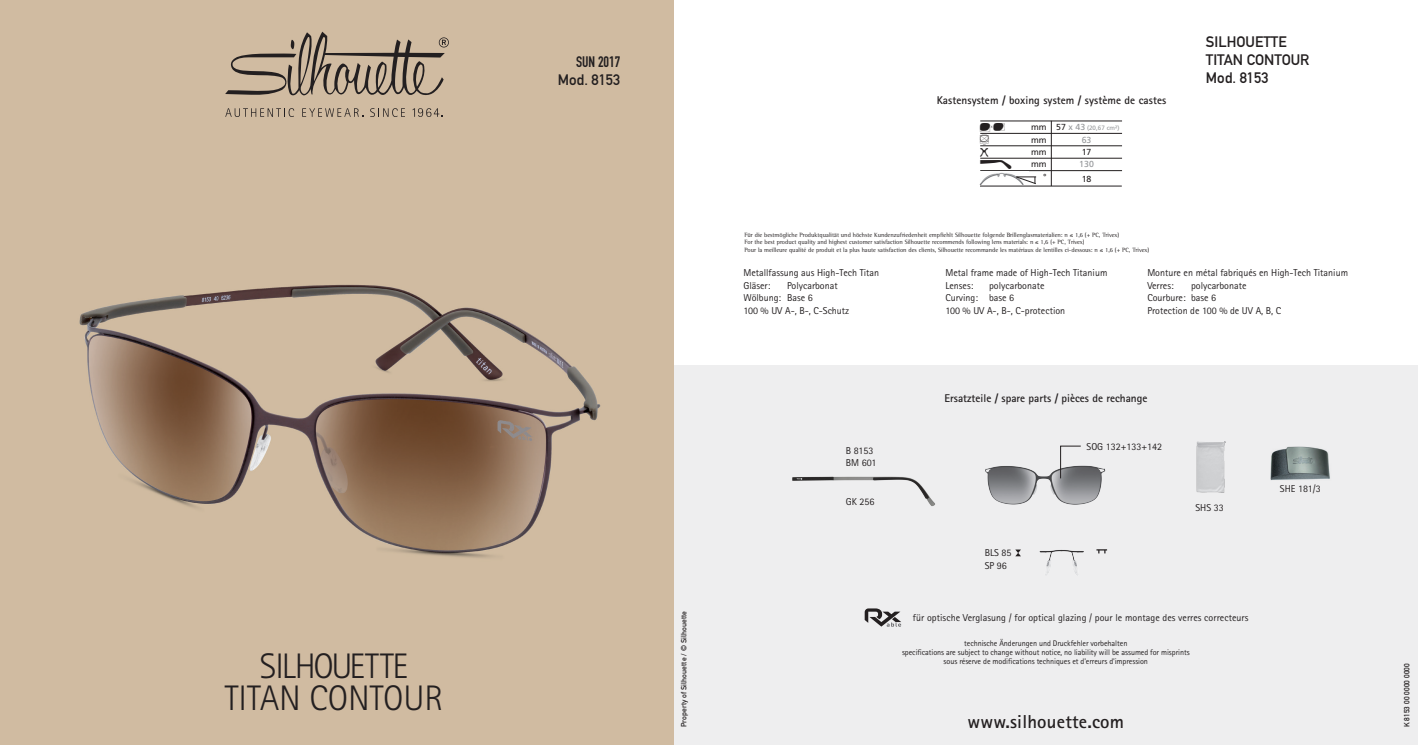
<style>
.page{position:relative;width:1418px;height:745px;background:#fff}
.page>*{position:absolute;margin:0;border:0;box-sizing:border-box;transform-origin:0 0}
.t1{font:300 35.5px/31.2px "Rotis Sans Serif";letter-spacing:-.005em;color:#231f20;text-align:center}
.t2{font:700 18.75px "Rotis Sans Serif";letter-spacing:.01em;color:#231f20}
.t3{font:15px/18px "DIN Mittelschrift";color:#231f20}
.t4{font:15px "DIN Engschrift";color:#231f20}
.t5{font:13.75px "Silhouette Font";color:#231f20}
.t6{font:700 11.25px "Rotis Sans Serif";letter-spacing:.005em;color:#231f20}
.t7{font:11.25px/12.4px "Silhouette Font";color:#231f20}
.t8{font:10px/12.5px "Rotis Sans Serif";color:#231f20}
.t9{font:8.75px "Frutiger";letter-spacing:.005em;color:#231f20}
.t10{font:8.75px "Frutiger";color:#939598}
.t11{font:8.12px/8.8px "Rotis Sans Serif";letter-spacing:-.01em;color:#231f20;text-align:center}
.t12{font:7.5px "DIN Mittelschrift";letter-spacing:.01em;color:#231f20}
.t13{font:6.25px/7.5px "Rotis Semi Serif";color:#231f20}
.t14{font:6.25px "Frutiger";letter-spacing:.005em;color:#939598}
.s1{font-size:8.75px;color:#231f20}
.s2{font-size:8.75px}
</style>
<div class="page">
<div style="left:660px;top:365px;width:757px;height:379px;background:#eeeeef"></div>
<img style="left:0;top:0;width:673px;height:744px">
<svg style="left:225px;top:108px;width:69px;height:9px"></svg>
<svg style="left:302px;top:108px;width:61px;height:9px"></svg>
<svg style="left:370px;top:108px;width:35px;height:9px"></svg>
<svg style="left:412px;top:108px;width:31px;height:9px"></svg>
<svg style="left:225px;top:32px;width:224px;height:64px;background:#ab9a85"></svg>
<img style="left:792px;top:476px;width:143px;height:30px">
<svg style="left:1015px;top:549px;width:6px;height:7px"></svg>
<img style="left:1270px;top:446px;width:60px;height:34px">
<img style="left:1196px;top:441px;width:30px;height:52px">
<img style="left:1039px;top:550px;width:45px;height:25px">
<svg style="left:1096px;top:549px;width:11px;height:4px"></svg>
<hr style="left:980px;top:121px;width:142px;height:1px;background:#231f20">
<hr style="left:980px;top:133px;width:142px;height:1px;background:#231f20">
<hr style="left:980px;top:145px;width:142px;height:1px;background:#231f20">
<hr style="left:980px;top:158px;width:142px;height:1px;background:#231f20">
<hr style="left:980px;top:170px;width:142px;height:1px;background:#231f20">
<hr style="left:1051px;top:121px;width:1px;height:65px;background:#231f20">
<hr style="left:980px;top:186px;width:141px;height:1px;background:#231f20">
<img style="left:980px;top:172px;width:36px;height:12px">
<svg style="left:1016px;top:176px;width:20px;height:8px"></svg>
<svg style="left:864px;top:608px;width:37px;height:18px"></svg>
<img style="left:985px;top:465px;width:121px;height:40px">
<svg style="left:1059px;top:445px;width:22px;height:33px"></svg>
<h1 class="t1" style="left:225px;top:650px;width:220px">SILHOUETTE<br>TITAN CONTOUR</h1>
<h3 class="t4" style="left:576px;top:53px;width:46px">SUN 2017</h3>
<h3 class="t3" style="left:557px;top:71px;width:64px">Mod. 8153</h3>
<p class="t12" style="left:679px;top:726px;width:118px;rotate:-90deg">Property of Silhouette / © Silhouette</p>
<p class="t6" style="left:936px;top:93px;width:231px">Kastensystem / boxing system / système de castes</p>
<p class="t7" style="left:980px;top:121px;width:27px">z</p>
<p class="t14" style="left:1031px;top:124px;width:90px"><span class="s1">mm 57</span> <span class="s2">x 43</span> (20,67 cm²)</p>
<h3 class="t5" style="left:980px;top:132px;width:11px">t</h3>
<p class="t9" style="left:1031px;top:134px;width:17px">mm</p>
<p class="t10" style="left:1081px;top:134px;width:11px">63</p>
<p class="t7" style="left:980px;top:146px;width:33px">h b</p>
<p class="t9" style="left:1031px;top:147px;width:17px">mm</p>
<p class="t9" style="left:1081px;top:147px;width:11px">17</p>
<p class="t9" style="left:1031px;top:159px;width:17px">mm</p>
<p class="t10" style="left:1079px;top:159px;width:16px">130</p>
<p class="t9" style="left:1043px;top:171px;width:5px">°</p>
<p class="t9" style="left:1081px;top:173px;width:11px">18</p>
<p class="t13" style="left:744px;top:230px;width:406px">Für die bestmögliche Produktqualität und höchste Kundenzufriedenheit empfiehlt Silhouette folgende Brillenglasmaterialien: n ≤ 1,6 (+ PC, Trivex)<br>For the best product quality and highest customer satisfaction Silhouette recommends following lens materials: n ≤ 1,6 (+ PC, Trivex)<br>Pour la meilleure qualité de produit et la plus haute satisfaction des clients, Silhouette recommande les matériaux de lentilles ci-dessous: n ≤ 1,6 (+ PC, Trivex)</p>
<h3 class="t3" style="left:1205px;top:33px;width:105px">SILHOUETTE<br>TITAN CONTOUR<br>Mod. 8153</h3>
<p class="t8" style="left:743px;top:266px;width:137px">Metallfassung aus High-Tech Titan<br>Gläser:</p>
<p class="t8" style="left:743px;top:279px;width:107px;text-indent:44px">Polycarbonat<br>Wölbung: Base 6<br>100 % UV A-, B-, C-Schutz</p>
<p class="t8" style="left:945px;top:266px;width:163px">Metal frame made of High-Tech Titanium<br>Lenses:</p>
<p class="t8" style="left:945px;top:279px;width:121px;text-indent:44px">polycarbonate<br>Curving: base 6<br>100 % UV A-, B-, C-protection</p>
<p class="t8" style="left:1147px;top:266px;width:202px">Monture en métal fabriqués en High-Tech Titanium<br>Verres:</p>
<p class="t8" style="left:1147px;top:279px;width:135px;text-indent:44px">polycarbonate<br>Courbure: base 6<br>Protection de 100 % de UV A, B, C</p>
<p class="t8" style="left:845px;top:444px;width:32px;line-height:12px">B 8153<br>BM 601</p>
<p class="t8" style="left:845px;top:495px;width:30px">GK 256</p>
<p class="t6" style="left:944px;top:391px;width:204px">Ersatzteile / spare parts / pièces de rechange</p>
<p class="t8" style="left:1086px;top:439px;width:77px">SOG 132+133+142</p>
<p class="t8" style="left:984px;top:546px;width:28px">BLS 85</p>
<p class="t8" style="left:984px;top:559px;width:24px">SP 96</p>
<p class="t8" style="left:1195px;top:501px;width:30px">SHS 33</p>
<p class="t8" style="left:913px;top:611px;width:337px">für optische Verglasung / for optical glazing / pour le montage des verres correcteurs</p>
<p class="t11" style="left:902px;top:638px;width:289px">technische Änderungen und Druckfehler vorbehalten<br>specifications are subject to change without notice, no liability will be assumed for misprints sous réserve de modifications techniques et d'erreurs d'impression</p>
<h2 class="t2" style="left:967px;top:709px;width:158px">www.silhouette.com</h2>
<p class="t8" style="left:1279px;top:482px;width:42px">SHE 181/3</p>
<p class="t12" style="left:1402px;top:726px;width:65px;rotate:-90deg">K 8153 00 0000 0000</p>
</div>
